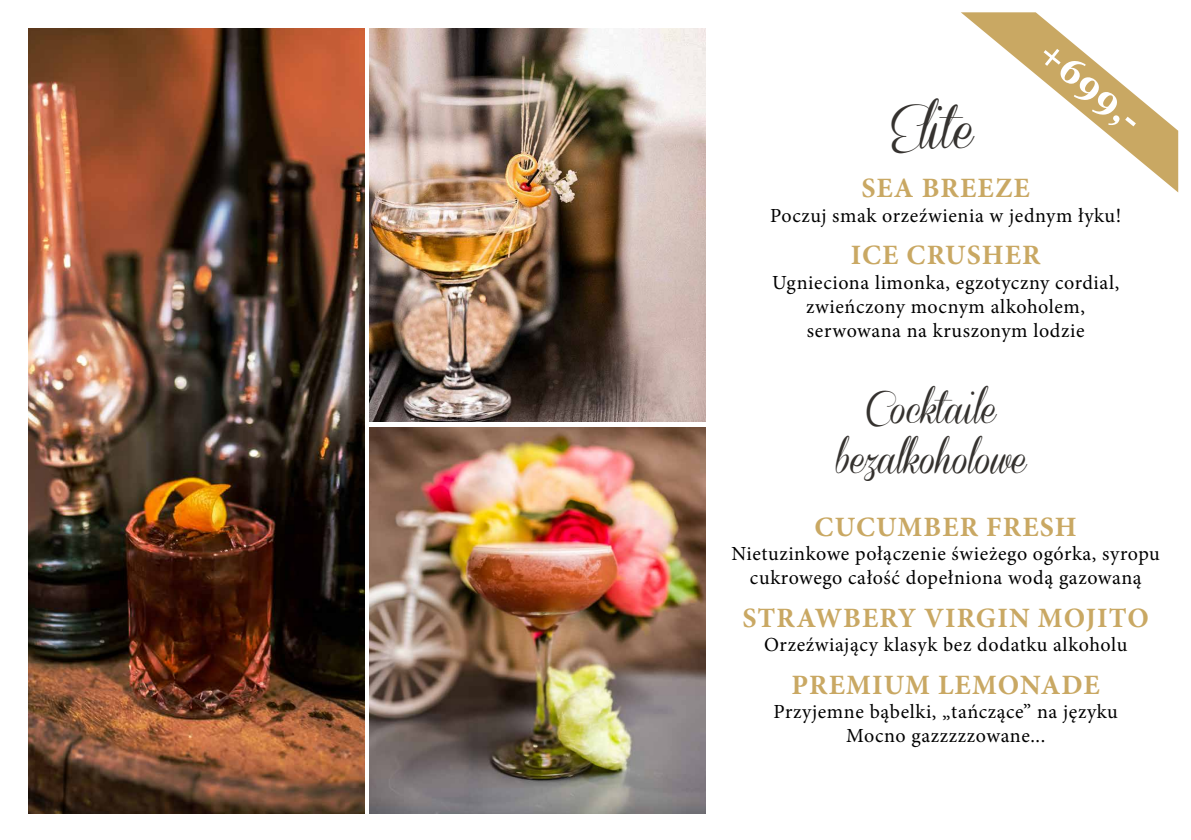
<style>
.page{position:relative;width:1191px;height:840px;background:#fff}
.page>*{position:absolute;margin:0;border:0;box-sizing:border-box;transform-origin:0 0}
.t1{font:48px "Coneria Script Demo";color:#35322f}
.t2{font:36px/50px "Coneria Script Demo";color:#35322f;text-align:center}
.t3{font:700 36px "Georgia";color:#fff}
.t4{font:700 28px "Minion Pro";letter-spacing:.04em;color:#c9a863}
.t5{font:20px/24.2px "Minion Pro";letter-spacing:.03em;color:#000;text-align:center}
</style>
<div class="page">
<img style="left:28px;top:28px;width:336px;height:784px">
<img style="left:370px;top:28px;width:335px;height:393px">
<img style="left:370px;top:427px;width:335px;height:385px">
<svg style="left:961px;top:12px;width:217px;height:180px"></svg>
<h1 class="t1" style="left:889px;top:103px;width:86px">Elite</h1>
<h2 class="t3" style="left:1058px;top:30px;width:122px;rotate:39deg">+699,-</h2>
<h3 class="t4" style="left:861px;top:169px;width:170px">SEA BREEZE</h3>
<p class="t5" style="left:770px;top:203px;width:353px">Poczuj smak orzeźwienia w jednym łyku!</p>
<h3 class="t4" style="left:851px;top:235px;width:191px">ICE CRUSHER</h3>
<p class="t5" style="left:772px;top:270px;width:348px">Ugnieciona limonka, egzotyczny cordial, zwieńczony mocnym alkoholem, serwowana na kruszonym lodzie</p>
<h2 class="t2" style="left:836px;top:385px;width:192px">Cocktaile bezalkoholowe</h2>
<h3 class="t4" style="left:814px;top:507px;width:264px">CUCUMBER FRESH</h3>
<p class="t5" style="left:731px;top:541px;width:430px">Nietuzinkowe połączenie świeżego ogórka, syropu cukrowego całość dopełniona wodą gazowaną</p>
<h3 class="t4" style="left:742px;top:598px;width:408px">STRAWBERY VIRGIN MOJITO</h3>
<p class="t5" style="left:764px;top:632px;width:365px">Orzeźwiający klasyk bez dodatku alkoholu</p>
<h3 class="t4" style="left:791px;top:664px;width:310px">PREMIUM LEMONADE</h3>
<p class="t5" style="left:773px;top:699px;width:346px">Przyjemne bąbelki, „tańczące” na języku<br>Mocno gazzzzzowane...</p>
</div>
